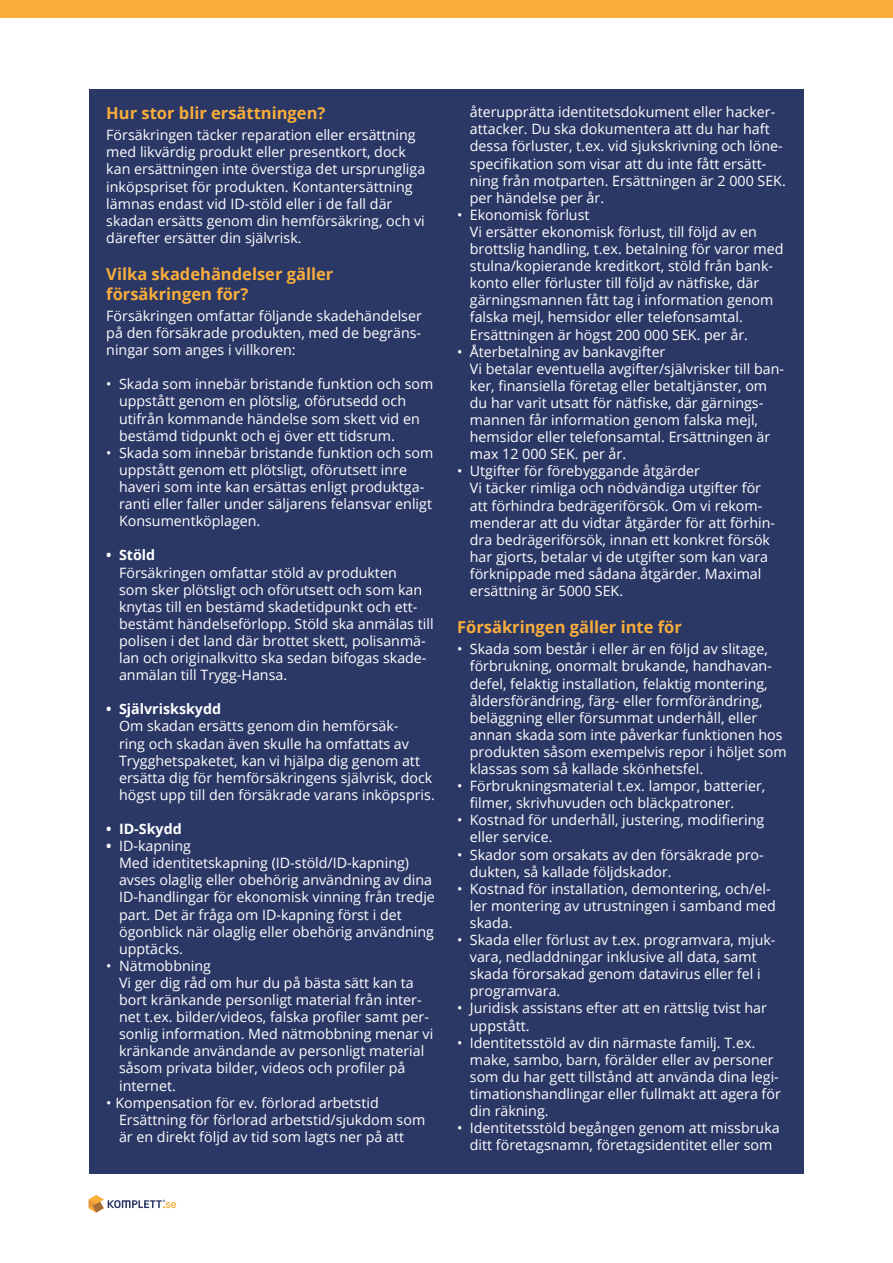
<style>
.page{position:relative;width:893px;height:1263px;background:#fff}
.page>*{position:absolute;margin:0;border:0;box-sizing:border-box;transform-origin:0 0}
.t1{font:700 16.5px/19.8px "Open Sans";color:#f9ad3b}
.t2{font:14.25px/17.1px "Open Sans";color:#fff}
.t3{font:700 14.25px "Open Sans";color:#fff}
.s1{font-weight:700}
</style>
<div class="page">
<div style="left:0;top:0;width:893px;height:17px;background:#f9ad3b"></div>
<svg style="left:89px;top:1195px;width:87px;height:17px"></svg>
<div style="left:89px;top:89px;width:715px;height:1085px;background:#2b3866"></div>
<p class="t1" style="left:106px;top:103px;width:221px">Hur stor blir ersättningen?</p>
<p class="t2" style="left:106px;top:126px;width:320px">Försäkringen täcker reparation eller ersättning med likvärdig produkt eller presentkort, dock kan ersättningen inte överstiga det ursprungliga inköpspriset för produkten. Kontantersättning lämnas endast vid ID-stöld eller i de fall där skadan ersätts genom din hemförsäkring, och vi därefter ersätter din självrisk.</p>
<p class="t1" style="left:106px;top:263px;width:229px">Vilka skadehändelser gäller försäkringen för?</p>
<p class="t2" style="left:106px;top:307px;width:317px;text-align:justify">Försäkringen omfattar följande skadehändelser på den försäkrade produkten, med de begräns&shy;ningar som anges i villkoren:</p>
<p class="t2" style="left:119px;top:375px;width:316px;text-indent:-13px">• Skada som innebär bristande funktion och som uppstått genom en plötslig, oförutsedd och utifrån kommande händelse som skett vid en bestämd tidpunkt och ej över ett tidsrum.</p>
<p class="t2" style="left:119px;top:444px;width:316px;text-indent:-13px">• Skada som innebär bristande funktion och som uppstått genom ett plötsligt, oförutsett inre haveri som inte kan ersättas enligt produktga&shy;ranti eller faller under säljarens felansvar enligt Konsumentköplagen.</p>
<p class="t3" style="left:106px;top:545px;width:50px">• Stöld</p>
<p class="t2" style="left:119px;top:563px;width:316px">Försäkringen omfattar stöld av produkten<br>som sker plötsligt och oförutsett och som kan knytas till en bestämd skadetidpunkt och ett&shy;bestämt händelseförlopp. Stöld ska anmälas till polisen i det land där brottet skett, polisanmä&shy;lan och originalkvitto ska sedan bifogas skade&shy;anmälan till Trygg-Hansa.</p>
<p class="t3" style="left:106px;top:699px;width:116px">• Självriskskydd</p>
<p class="t2" style="left:119px;top:717px;width:317px">Om skadan ersätts genom din hemförsäk-<br>ring och skadan även skulle ha omfattats av Trygghetspaketet, kan vi hjälpa dig genom att ersätta dig för hemförsäkringens självrisk, dock högst upp till den försäkrade varans inköpspris.</p>
<p class="t3" style="left:106px;top:819px;width:77px">• ID-Skydd</p>
<p class="t2" style="left:119px;top:837px;width:317px;text-indent:-13px"><span class="s1">•</span> ID-kapning<br>Med identitetskapning (ID-stöld/ID-kapning) avses olaglig eller obehörig användning av dina ID-handlingar för ekonomisk vinning från tredje part. Det är fråga om ID-kapning först i det ögonblick när olaglig eller obehörig användning upptäcks.</p>
<p class="t2" style="left:119px;top:957px;width:316px;text-indent:-13px">• Nätmobbning<br>Vi ger dig råd om hur du på bästa sätt kan ta bort kränkande personligt material från inter&shy;net t.ex. bilder/videos, falska profiler samt per&shy;sonlig information. Med nätmobbning menar vi kränkande användande av personligt material såsom privata bilder, videos och profiler på internet.</p>
<p class="t2" style="left:119px;top:1093px;width:308px;text-indent:-13px">• Kompensation för ev. förlorad arbetstid<br>Ersättning för förlorad arbetstid/sjukdom som är en direkt följd av tid som lagts ner på att</p>
<p class="t2" style="left:470px;top:103px;width:317px">återupprätta identitetsdokument eller hacker&shy;attacker. Du ska dokumentera att du har haft dessa förluster, t.ex. vid sjukskrivning och löne&shy;specifikation som visar att du inte fått ersätt&shy;ning från motparten. Ersättningen är 2 000 SEK. per händelse per år.</p>
<p class="t2" style="left:470px;top:206px;width:315px;text-indent:-13px">• Ekonomisk förlust<br>Vi ersätter ekonomisk förlust, till följd av en brottslig handling, t.ex. betalning för varor med stulna/kopierande kreditkort, stöld från bank&shy;konto eller förluster till följd av nätfiske, där gärningsmannen fått tag i information genom falska mejl, hemsidor eller telefonsamtal.<br>Ersättningen är högst 200 000 SEK. per år.</p>
<p class="t2" style="left:470px;top:343px;width:316px;text-indent:-13px">• Återbetalning av bankavgifter<br>Vi betalar eventuella avgifter/självrisker till ban&shy;ker, finansiella företag eller betaltjänster, om du har varit utsatt för nätfiske, där gärnings&shy;mannen får information genom falska mejl, hemsidor eller telefonsamtal. Ersättningen är max 12 000 SEK. per år.</p>
<p class="t2" style="left:470px;top:462px;width:307px;text-indent:-13px">• Utgifter för förebyggande åtgärder<br>Vi täcker rimliga och nödvändiga utgifter för att förhindra bedrägeriförsök. Om vi rekom&shy;menderar att du vidtar åtgärder för att förhin&shy;dra bedrägeriförsök, innan ett konkret försök har gjorts, betalar vi de utgifter som kan vara förknippade med sådana åtgärder. Maximal ersättning är 5000 SEK.</p>
<p class="t1" style="left:457px;top:617px;width:226px">Försäkringen gäller inte för</p>
<p class="t2" style="left:470px;top:640px;width:318px;text-indent:-13px">• Skada som består i eller är en följd av slitage, förbrukning, onormalt brukande, handhavan&shy;defel, felaktig installation, felaktig montering, åldersförändring, färg- eller formförändring, beläggning eller försummat underhåll, eller annan skada som inte påverkar funktionen hos produkten såsom exempelvis repor i höljet som klassas som så kallade skönhetsfel.</p>
<p class="t2" style="left:470px;top:777px;width:297px;text-indent:-13px">• Förbrukningsmaterial t.ex. lampor, batterier, filmer, skrivhuvuden och bläckpatroner.</p>
<p class="t2" style="left:470px;top:811px;width:296px;text-indent:-13px">• Kostnad för underhåll, justering, modifiering eller service.</p>
<p class="t2" style="left:470px;top:845px;width:295px;text-indent:-13px">• Skador som orsakats av den försäkrade pro&shy;dukten, så kallade följdskador.</p>
<p class="t2" style="left:470px;top:880px;width:307px;text-indent:-13px">• Kostnad för installation, demontering, och/el&shy;ler montering av utrustningen i samband med skada.</p>
<p class="t2" style="left:470px;top:931px;width:307px;text-indent:-13px">• Skada eller förlust av t.ex. programvara, mjuk&shy;vara, nedladdningar inklusive all data, samt skada förorsakad genom datavirus eller fel i programvara.</p>
<p class="t2" style="left:470px;top:999px;width:299px;text-indent:-13px">• Juridisk assistans efter att en rättslig tvist har uppstått.</p>
<p class="t2" style="left:470px;top:1033px;width:312px;text-indent:-13px">• Identitetsstöld av din närmaste familj. T.ex. make, sambo, barn, förälder eller av personer som du har gett tillstånd att använda dina legi&shy;timationshandlingar eller fullmakt att agera för din räkning.</p>
<p class="t2" style="left:457px;top:1119px;width:324px;text-align:center">• Identitetsstöld begången genom att missbruka ditt företagsnamn, företagsidentitet eller som</p>
</div>
